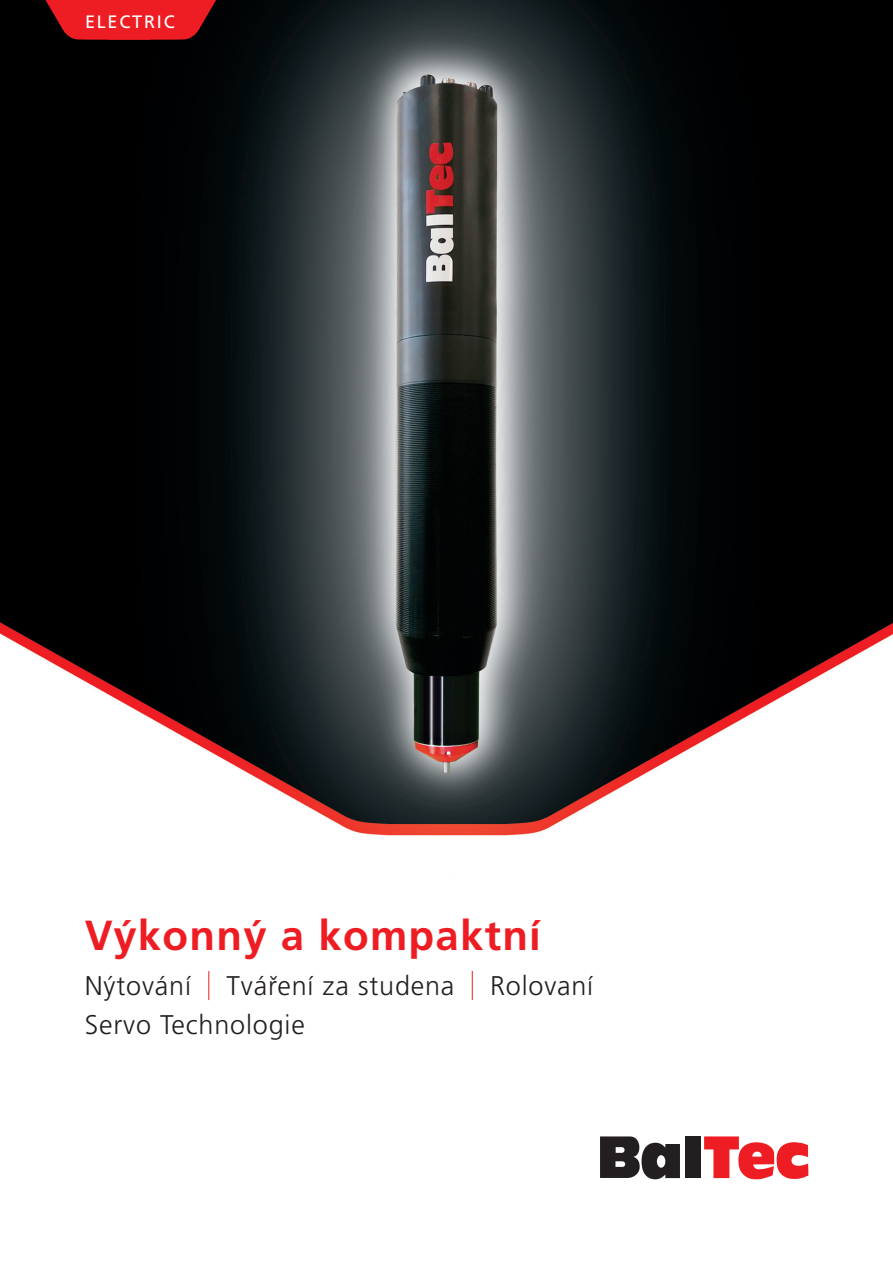
<style>
.page{position:relative;width:893px;height:1263px;background:#fff}
.page>*{position:absolute;margin:0;border:0;box-sizing:border-box;transform-origin:0 0}
.t1{font:700 42px "Frutiger LT Pro";letter-spacing:.03em;color:#ee1d23}
.t2{font:300 27px "Frutiger LT Pro";letter-spacing:.03em;color:#231f20}
.t3{font:18px "Frutiger LT Pro";letter-spacing:.1em;color:#fff}
</style>
<div class="page">
<img style="left:1px;top:0;width:892px;height:1180px">
<img style="left:0;top:0;width:1px;height:1263px">
<svg style="left:600px;top:1136px;width:80px;height:43px"></svg>
<div style="left:685px;top:1136px;width:15px;height:42px;background:#231f20"></div>
<svg style="left:704px;top:1136px;width:104px;height:43px"></svg>
<svg style="left:30px;top:0;width:196px;height:40px;background:#b0151a"></svg>
<svg style="left:208px;top:971px;width:1px;height:29px"></svg>
<svg style="left:472px;top:971px;width:1px;height:29px"></svg>
<p class="t3" style="left:85px;top:12px;width:91px">ELECTRIC</p>
<h1 class="t1" style="left:85px;top:910px;width:458px">Výkonný a kompaktní</h1>
<p class="t2" style="left:85px;top:970px;width:108px">Nýtování</p>
<p class="t2" style="left:227px;top:970px;width:229px">Tváření za studena</p>
<p class="t2" style="left:490px;top:970px;width:105px">Rolovaní</p>
<p class="t2" style="left:85px;top:1009px;width:221px">Servo Technologie</p>
</div>
